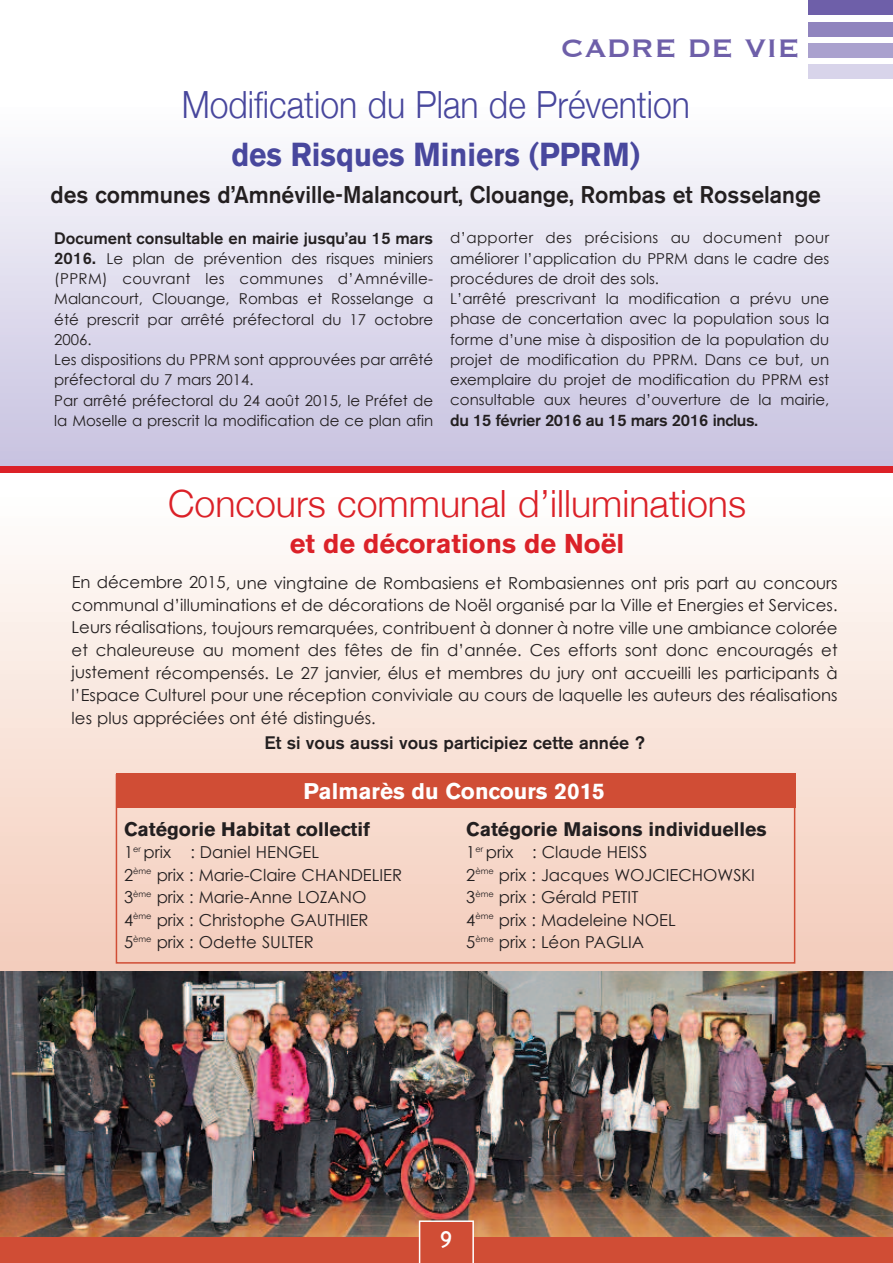
<style>
.page{position:relative;width:893px;height:1263px;background:#fff}
.page>*{position:absolute;margin:0;border:0;box-sizing:border-box;transform-origin:0 0}
.t1{font:300 37.5px "Helvetica Neue";color:#db2128}
.t2{font:300 37.5px "Helvetica Neue";color:#48479d;scale:.9 1}
.t3{font:700 33px "Akzidenz Grotesk BE";color:#48479d;scale:.9 1}
.t4{font:33px "Copperplate";color:#6e5fa9}
.t5{font:700 27px "Akzidenz Grotesk BE";color:#db2128}
.t6{font:500 24px "Akzidenz Grotesk BE";color:#231f20;scale:.95 1}
.t7{font:700 22.5px "Akzidenz Grotesk BE";color:#fff}
.t8{font:500 22.5px "Blindfish";color:#fff}
.t9{font:700 19.5px "Akzidenz Grotesk BE";color:#231f20}
.t10{font:500 18px "Akzidenz Grotesk BE";color:#231f20}
.t11{font:16.5px/22.5px "Century Gothic";color:#231f20}
.t12{font:500 16.5px "Akzidenz Grotesk BE";color:#231f20}
.t13{font:500 16.5px "Akzidenz Grotesk BE";letter-spacing:-.02em;color:#231f20}
.t14{font:15px/20.2px "Century Gothic";color:#231f20}
.s1{font-family:"Akzidenz Grotesk BE";font-weight:500;font-size:16.5px}
.s2{font-family:"Akzidenz Grotesk BE";font-weight:500;font-size:18px}
</style>
<div class="page">
<div style="left:0;top:496px;width:893px;height:488px;background:linear-gradient(to bottom,#fefefc,#f3cab8)"></div>
<img style="left:0;top:971px;width:893px;height:266px">
<div style="left:0;top:1237px;width:893px;height:26px;background:#d04d35"></div>
<svg style="left:419px;top:1220px;width:55px;height:43px"></svg>
<div style="left:808px;top:0;width:85px;height:15px;background:#6e5fa9"></div>
<div style="left:808px;top:22px;width:85px;height:15px;background:#9084be"></div>
<div style="left:808px;top:43px;width:85px;height:15px;background:#aaa1ce"></div>
<div style="left:808px;top:65px;width:85px;height:14px;background:#d8d4ea"></div>
<div style="left:0;top:106px;width:893px;height:360px;background:linear-gradient(to bottom,#fdfdfe,#c7c1e0)"></div>
<div style="left:0;top:466px;width:893px;height:7px;background:#db2128"></div>
<div style="left:116px;top:774px;width:679px;height:34px;background:#d04d35"></div>
<div style="left:116px;top:774px;width:679px;height:190px;border:2px solid #d04d35"></div>
<h2 class="t4" style="left:561px;top:32px;width:240px">CADRE DE VIE</h2>
<h1 class="t2" style="left:182px;top:82px;width:566px">Modification du Plan de Prévention</h1>
<h2 class="t3" style="left:231px;top:142px;width:456px">des Risques Miniers (PPRM)</h2>
<h3 class="t6" style="left:51px;top:186px;width:813px">des communes d’Amnéville-Malancourt, Clouange, Rombas et Rosselange</h3>
<p class="t12" style="left:54px;top:232px;width:380px">Document consultable en mairie jusqu’au 15 mars</p>
<p class="t14" style="left:54px;top:248px;width:380px"><span class="s1">2016</span><span class="s2">.</span> Le plan de prévention des risques miniers (PPRM) couvrant les communes d’Amnéville-Malancourt, Clouange, Rombas et Rosselange a été prescrit par arrêté préfectoral du 17 octobre 2006.<br>Les dispositions du PPRM sont approuvées par arrêté préfectoral du 7 mars 2014.<br>Par arrêté préfectoral du 24 août 2015, le Préfet de la Moselle a prescrit la modification de ce plan afin</p>
<p class="t14" style="left:450px;top:227px;width:380px">d’apporter des précisions au document pour améliorer l’application du PPRM dans le cadre des procédures de droit des sols.<br>L’arrêté prescrivant la modification a prévu une phase de concertation avec la population sous la forme d’une mise à disposition de la population du projet de modification du PPRM. Dans ce but, un exemplaire du projet de modification du PPRM est consultable aux heures d’ouverture de la mairie,</p>
<p class="t13" style="left:450px;top:414px;width:309px">du 15 février 2016 au 15 mars 2016 inclus.</p>
<h1 class="t1" style="left:168px;top:481px;width:579px">Concours communal d’illuminations</h1>
<h3 class="t5" style="left:290px;top:533px;width:336px">et de décorations de Noël</h3>
<p class="t11" style="left:72px;top:571px;width:767px;text-align:justify">En décembre 2015, une vingtaine de Rombasiens et Rombasiennes ont pris part au concours communal d’illuminations et de décorations de Noël organisé par la Ville et Energies et Services.<br>Leurs réalisations, toujours remarquées, contribuent à donner à notre ville une ambiance colorée et chaleureuse au moment des fêtes de fin d’année. Ces efforts sont donc encouragés et justement récompensés. Le 27 janvier, élus et membres du jury ont accueilli les participants à l’Espace Culturel pour une réception conviviale au cours de laquelle les auteurs des réalisations les plus appréciées ont été distingués.</p>
<p class="t10" style="left:264px;top:736px;width:382px">Et si vous aussi vous participiez cette année ?</p>
<h3 class="t7" style="left:304px;top:782px;width:303px">Palmarès du Concours 2015</h3>
<p class="t9" style="left:124px;top:821px;width:247px">Catégorie Habitat collectif</p>
<p class="t11" style="left:124px;top:840px;width:279px">1<sup>er</sup> prix : Daniel HENGEL<br>2<sup>ème</sup> prix : Marie-Claire CHANDELIER<br>3<sup>ème</sup> prix : Marie-Anne LOZANO<br>4<sup>ème</sup> prix : Christophe GAUTHIER<br>5<sup>ème</sup> prix : Odette SULTER</p>
<p class="t9" style="left:466px;top:821px;width:302px">Catégorie Maisons individuelles</p>
<p class="t11" style="left:466px;top:840px;width:290px">1<sup>er</sup> prix : Claude HEISS<br>2<sup>ème</sup> prix : Jacques WOJCIECHOWSKI<br>3<sup>ème</sup> prix : Gérald PETIT<br>4<sup>ème</sup> prix : Madeleine NOEL<br>5<sup>ème</sup> prix : Léon PAGLIA</p>
<h3 class="t8" style="left:440px;top:1226px;width:14px">9</h3>
</div>
